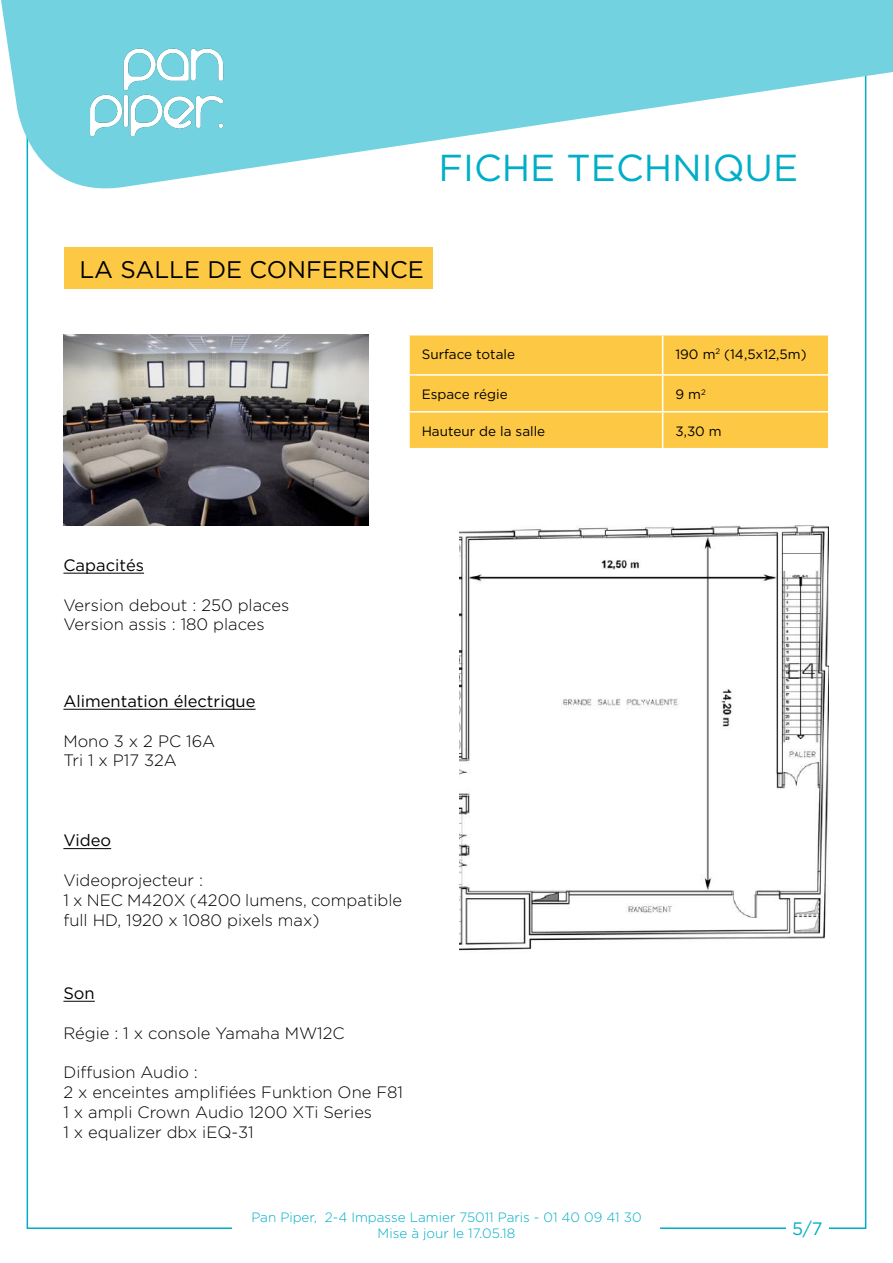
<style>
.page{position:relative;width:893px;height:1263px;background:#fff}
.page>*{position:absolute;margin:0;border:0;box-sizing:border-box;transform-origin:0 0}
.t1{font:37.5px "Gotham HTF";color:#00aec7}
.t2{font:24px "Gotham HTF";color:#000}
.t3{font:18px "Gotham HTF";color:#00aec7}
.t4{font:300 16.5px/19.8px "Gotham";color:#000}
.t5{font:16.5px "Gotham HTF";color:#000}
.t6{font:300 13.5px/16.2px "Gotham";color:#00aec7;text-align:center}
.t7{font:13.5px "Gotham HTF";color:#000}
</style>
<div class="page">
<div style="left:64px;top:248px;width:368px;height:41px;background:#fdc944"></div>
<hr style="left:63px;top:573px;width:81px;height:1px;background:#000">
<img style="left:64px;top:334px;width:305px;height:191px">
<hr style="left:63px;top:709px;width:193px;height:1px;background:#000">
<hr style="left:63px;top:1001px;width:32px;height:1px;background:#000">
<div style="left:410px;top:335px;width:418px;height:113px;background:#fdc944"></div>
<hr style="left:662px;top:335px;width:1px;height:39px;background:#fff">
<hr style="left:408px;top:374px;width:255px;height:2px;background:#fff">
<hr style="left:663px;top:374px;width:166px;height:2px;background:#fff">
<hr style="left:662px;top:376px;width:1px;height:35px;background:#fff">
<hr style="left:408px;top:411px;width:255px;height:2px;background:#fff">
<hr style="left:663px;top:411px;width:166px;height:2px;background:#fff">
<hr style="left:662px;top:413px;width:1px;height:35px;background:#fff">
<img style="left:460px;top:525px;width:368px;height:426px">
<hr style="left:63px;top:848px;width:48px;height:1px;background:#000">
<svg style="left:1px;top:0;width:892px;height:201px;fill:#73d2e0"></svg>
<img style="left:64px;top:35px;width:184px;height:115px">
<h1 class="t1" style="left:438px;top:147px;width:361px">FICHE TECHNIQUE</h1>
<h2 class="t2" style="left:79px;top:257px;width:346px">LA SALLE DE CONFERENCE</h2>
<p class="t7" style="left:422px;top:347px;width:95px">Surface totale</p>
<p class="t7" style="left:675px;top:347px;width:133px">190 m<sup>2</sup> (14,5x12,5m)</p>
<p class="t7" style="left:422px;top:387px;width:88px">Espace régie</p>
<p class="t7" style="left:675px;top:387px;width:32px">9 m<sup>2</sup></p>
<p class="t7" style="left:422px;top:424px;width:125px">Hauteur de la salle</p>
<p class="t7" style="left:675px;top:424px;width:48px">3,30 m</p>
<p class="t5" style="left:63px;top:556px;width:82px">Capacités</p>
<p class="t4" style="left:63px;top:594px;width:227px">Version debout : 250 places<br>Version assis : 180 places</p>
<p class="t5" style="left:63px;top:692px;width:194px">Alimentation électrique</p>
<p class="t4" style="left:63px;top:730px;width:153px">Mono 3 x 2 PC 16A<br>Tri 1 x P17 32A</p>
<p class="t5" style="left:63px;top:831px;width:49px">Video</p>
<p class="t4" style="left:63px;top:870px;width:340px">Videoprojecteur :<br>1 x NEC M420X (4200 lumens, compatible full HD, 1920 x 1080 pixels max)</p>
<p class="t5" style="left:63px;top:984px;width:33px">Son</p>
<p class="t4" style="left:63px;top:1022px;width:283px">Régie : 1 x console Yamaha MW12C</p>
<p class="t4" style="left:63px;top:1062px;width:341px">Diffusion Audio :<br>2 x enceintes amplifiées Funktion One F81<br>1 x ampli Crown Audio 1200 XTi Series<br>1 x equalizer dbx iEQ-31</p>
<p class="t6" style="left:251px;top:1209px;width:392px">Pan Piper, 2-4 Impasse Lamier 75011 Paris - 01 40 09 41 30<br>Mise à jour le 17.05.18</p>
<p class="t3" style="left:792px;top:1218px;width:32px">5/7</p>
</div>
